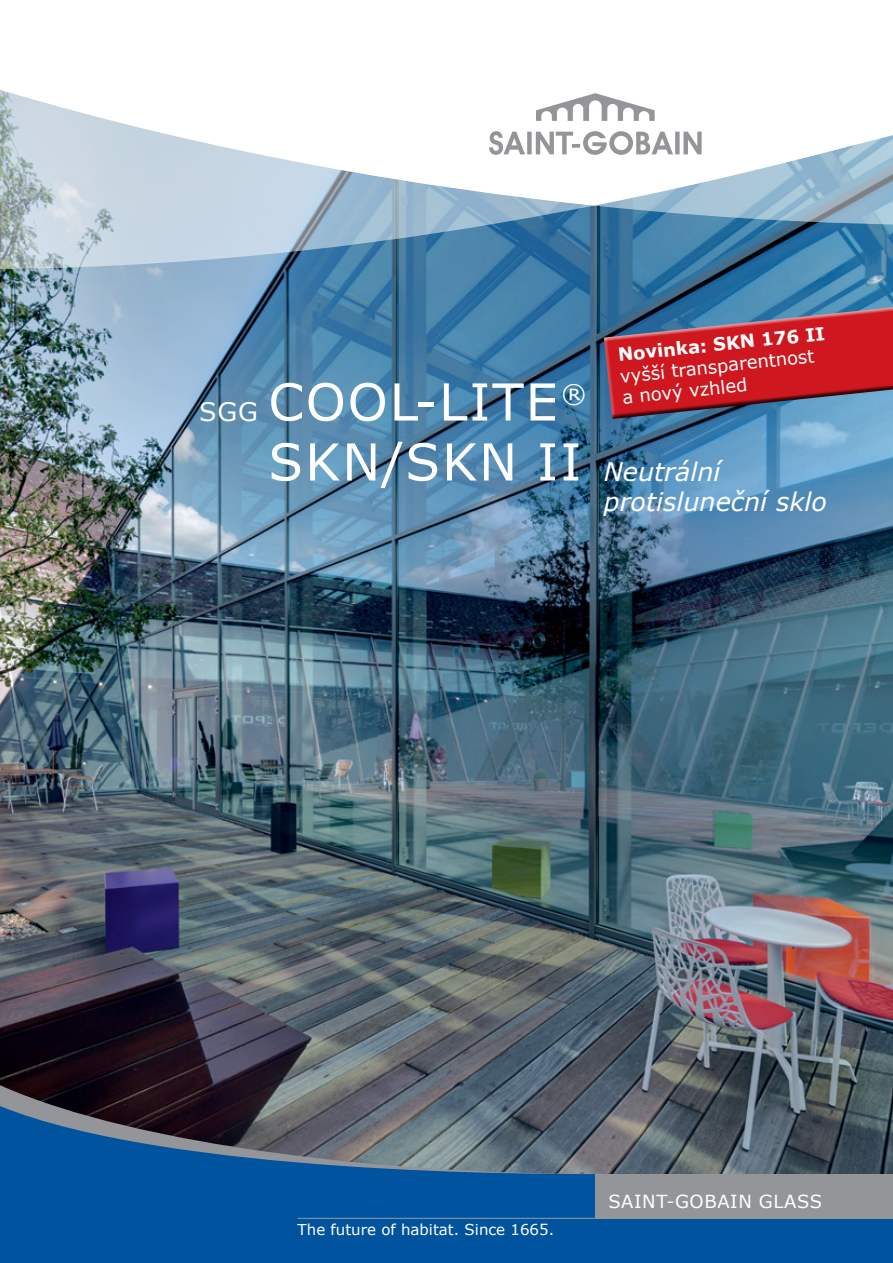
<style>
.page{position:relative;width:893px;height:1263px;background:#fff}
.page>*{position:absolute;margin:0;border:0;box-sizing:border-box;transform-origin:0 0}
.t1{font:51px/60px "Verdana";letter-spacing:.035em;color:#fff}
.t2{font:italic 25.5px "Verdana";color:#fff}
.t3{font:18px/21.6px "Verdana";color:#fff}
.t4{font:700 18px "Verdana";color:#fff}
.t5{font:15px "Verdana";color:#fff}
.s1{font-size:25.5px}
.s2{font-style:italic;font-size:25.5px}
</style>
<div class="page">
<img style="left:0;top:269px;width:893px;height:810px">
<svg style="left:0;top:1079px;width:893px;height:21px;background:#484a53"></svg>
<svg style="left:0;top:206px;width:893px;height:63px;background:#77a0bc"></svg>
<svg style="left:0;top:90px;width:893px;height:116px"></svg>
<svg style="left:0;top:1100px;width:893px;height:163px;background:#255888"></svg>
<div style="left:595px;top:1174px;width:298px;height:44px;background:#939598"></div>
<hr style="left:298px;top:1218px;width:595px;height:1px;background:#939598">
<svg style="left:601px;top:300px;width:292px;height:120px;background:#9b3c4e"></svg>
<svg style="left:489px;top:93px;width:213px;height:62px"></svg>
<p class="t4" style="left:617px;top:342px;width:208px;rotate:-6deg">Novinka: SKN 176 II</p>
<p class="t3" style="left:619px;top:365px;width:197px;rotate:-6deg">vyšší transparentnost a nový vzhled</p>
<h1 class="t1" style="left:268px;top:371px;width:454px;text-indent:-69px"><span class="s1">sgg</span> COOL-LITE<sup>®<br></sup>SKN/SKN II <span class="s2">Neutrální</span></h1>
<h2 class="t2" style="left:604px;top:484px;width:225px">protisluneční sklo</h2>
<p class="t5" style="left:298px;top:1219px;width:258px">The future of habitat. Since 1665.</p>
<p class="t3" style="left:608px;top:1190px;width:26px">Saint</p>
<p class="t3" style="left:666px;top:1190px;width:37px">-Gobain</p>
<p class="t3" style="left:759px;top:1190px;width:28px">Glass</p>
</div>
